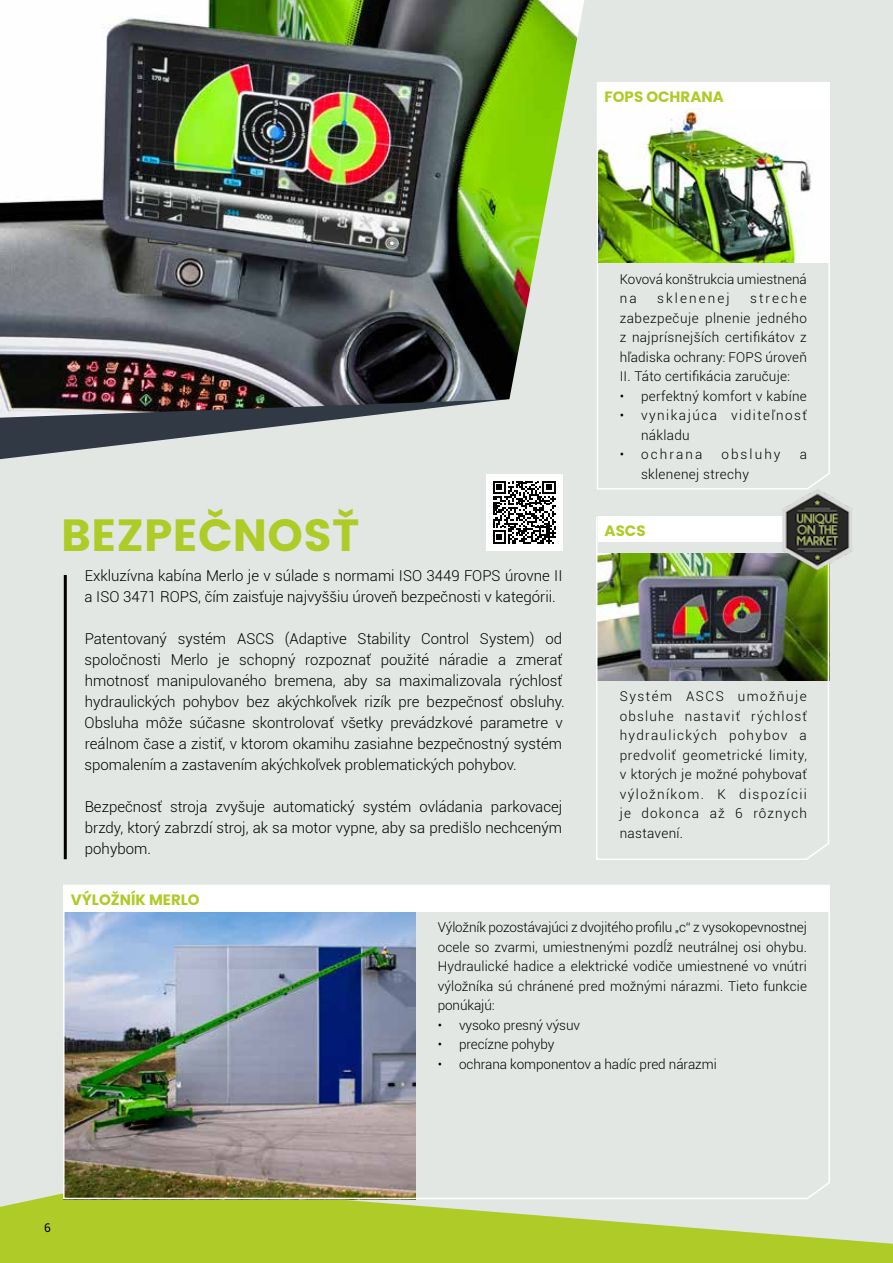
<style>
.page{position:relative;width:893px;height:1263px;background:#e2e7e3}
.page>*{position:absolute;margin:0;border:0;box-sizing:border-box;transform-origin:0 0}
.t1{font:45px "Poppins";color:#afcb27}
.t2{font:300 15px/21px "Roboto";color:#000}
.t3{font:700 15px "Poppins";color:#afcb27}
.t4{font:300 13.5px/19.5px "Roboto";letter-spacing:.015em;color:#000;text-align:justify}
.t5{font:300 13.5px "Roboto";letter-spacing:-.005em;color:#000}
.t6{font:300 13.5px/19.5px "Roboto";letter-spacing:.11em;color:#000}
.t7{font:300 13.5px "Roboto";letter-spacing:.155em;color:#000}
.t8{font:12px "Roboto";color:#000}
</style>
<div class="page">
<svg style="left:0;top:418px;width:348px;height:41px"></svg>
<img style="left:0;top:0;width:584px;height:418px">
<svg style="left:597px;top:82px;width:233px;height:408px"></svg>
<svg style="left:0;top:1193px;width:893px;height:70px;fill:#afcb27"></svg>
<img style="left:598px;top:108px;width:231px;height:155px">
<img style="left:596px;top:516px;width:234px;height:344px">
<img style="left:62px;top:885px;width:769px;height:315px">
<div style="left:598px;top:83px;width:232px;height:25px;background:#fff"></div>
<div style="left:598px;top:517px;width:231px;height:25px;background:#fff"></div>
<div style="left:64px;top:886px;width:766px;height:26px;background:#fff"></div>
<hr style="left:64px;top:575px;width:3px;height:284px;background:#000">
<img style="left:781px;top:490px;width:72px;height:82px">
<div style="left:486px;top:474px;width:77px;height:77px;background:#fff"></div>
<svg style="left:493px;top:481px;width:63px;height:63px"></svg>
<p class="t3" style="left:605px;top:88px;width:121px">FOPS OCHRANA</p>
<h1 class="t1" style="left:61px;top:509px;width:300px">BEZPEČNOSŤ</h1>
<p class="t2" style="left:85px;top:565px;width:479px">Exkluzívna kabína Merlo je v súlade s normami ISO 3449 FOPS úrovne II a ISO 3471 ROPS, čím zaisťuje najvyššiu úroveň bezpečnosti v kategórii.</p>
<p class="t2" style="left:84px;top:628px;width:482px">Patentovaný systém ASCS (Adaptive Stability Control System) od spoločnosti Merlo je schopný rozpoznať použité náradie a zmerať hmotnosť manipulovaného bremena, aby sa maximalizovala rýchlosť hydraulických pohybov bez akýchkoľvek rizík pre bezpečnosť obsluhy.<br>Obsluha môže súčasne skontrolovať všetky prevádzkové parametre v reálnom čase a zistiť, v ktorom okamihu zasiahne bezpečnostný systém spomalením a zastavením akýchkoľvek problematických pohybov.</p>
<p class="t2" style="left:85px;top:796px;width:479px;text-align:justify">Bezpečnosť stroja zvyšuje automatický systém ovládania parkovacej brzdy, ktorý zabrzdí stroj, ak sa motor vypne, aby sa predišlo nechceným pohybom.</p>
<p class="t3" style="left:71px;top:891px;width:130px">VÝLOŽNÍK MERLO</p>
<p class="t4" style="left:620px;top:269px;width:189px">Kovová konštrukcia umiestnená na</p>
<p class="t4" style="left:620px;top:288px;width:189px;text-indent:130px">streche zabezpečuje plnenie jedného z najprísnejších certifikátov z hľadiska ochrany: FOPS úroveň II. Táto certifikácia zaručuje:</p>
<p class="t4" style="left:620px;top:386px;width:189px">• perfektný komfort v kabíne</p>
<p class="t6" style="left:641px;top:405px;width:167px;text-indent:-21px">• vynikajúca viditeľnosť nákladu</p>
<p class="t7" style="left:620px;top:445px;width:84px">• ochrana</p>
<p class="t7" style="left:721px;top:445px;width:61px">obsluhy</p>
<p class="t4" style="left:800px;top:444px;width:9px">a</p>
<p class="t4" style="left:641px;top:464px;width:109px">sklenenej strechy</p>
<p class="t7" style="left:657px;top:289px;width:74px">sklenenej</p>
<p class="t3" style="left:605px;top:522px;width:42px">ASCS</p>
<p class="t4" style="left:620px;top:686px;width:189px">Systém ASCS umožňuje obsluhe nastaviť rýchlosť hydraulických pohybov a predvoliť geometrické limity, v ktorých je možné pohybovať výložníkom. K dispozícii je dokonca až 6 rôznych nastavení.</p>
<p class="t4" style="left:438px;top:917px;width:371px">Výložník pozostávajúci z dvojitého profilu „c“ z vysokopevnostnej ocele so zvarmi, umiestnenými pozdĺž neutrálnej osi ohybu.<br>Hydraulické hadice a elektrické vodiče umiestnené vo vnútri výložníka sú chránené pred možnými nárazmi. Tieto funkcie ponúkajú:</p>
<p class="t5" style="left:438px;top:1016px;width:144px">• vysoko presný výsuv</p>
<p class="t5" style="left:438px;top:1035px;width:118px">• precízne pohyby</p>
<p class="t5" style="left:438px;top:1055px;width:280px">• ochrana komponentov a hadíc pred nárazmi</p>
<p class="t8" style="left:44px;top:1219px;width:8px">6</p>
</div>
